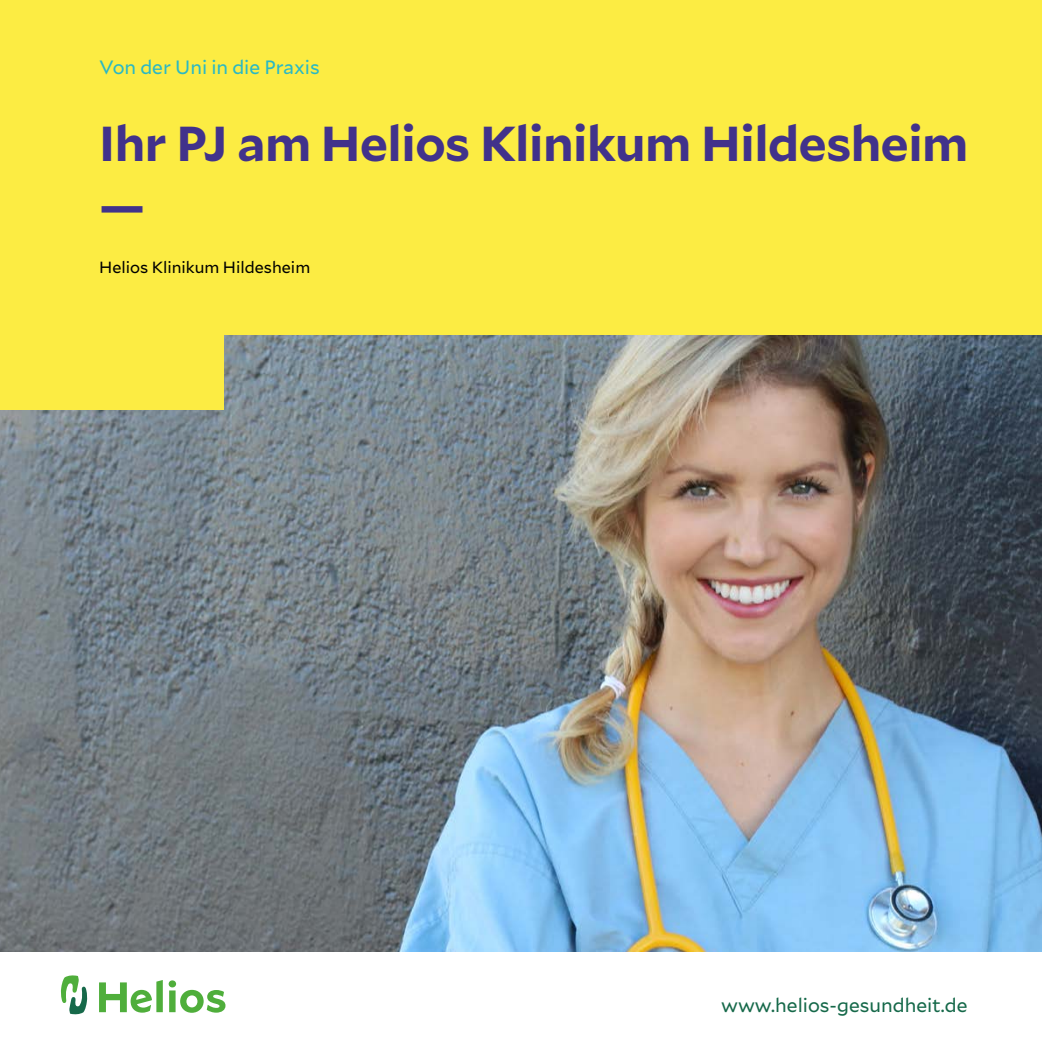
<style>
.page{position:relative;width:1042px;height:1042px;background:#fff}
.page>*{position:absolute;margin:0;border:0;box-sizing:border-box;transform-origin:0 0}
.t1{font:700 49px/61.9px "Mallory";letter-spacing:-.01em;color:#41328b}
.t2{font:19.25px "Mallory";color:#16694a}
.t3{font:19.25px "Mallory";color:#29b8c5}
.t4{font:16.1px "Mallory";color:#000}
</style>
<div class="page">
<img style="left:0;top:335px;width:1042px;height:617px">
<div style="left:0;top:263px;width:223px;height:146px;background:#fcec43"></div>
<div style="left:0;top:0;width:1042px;height:335px;background:#fcec43"></div>
<svg style="left:169px;top:980px;width:56px;height:33px"></svg>
<svg style="left:99px;top:980px;width:64px;height:32px"></svg>
<svg style="left:61px;top:975px;width:26px;height:39px"></svg>
<p class="t3" style="left:99px;top:54px;width:222px">Von der Uni in die Praxis</p>
<p class="t1" style="left:99px;top:110px;width:870px">Ihr PJ am Helios Klinikum Hildesheim —</p>
<p class="t4" style="left:99px;top:256px;width:212px">Helios Klinikum Hildesheim</p>
<p class="t2" style="left:721px;top:991px;width:248px">www.helios-gesundheit.de</p>
</div>
